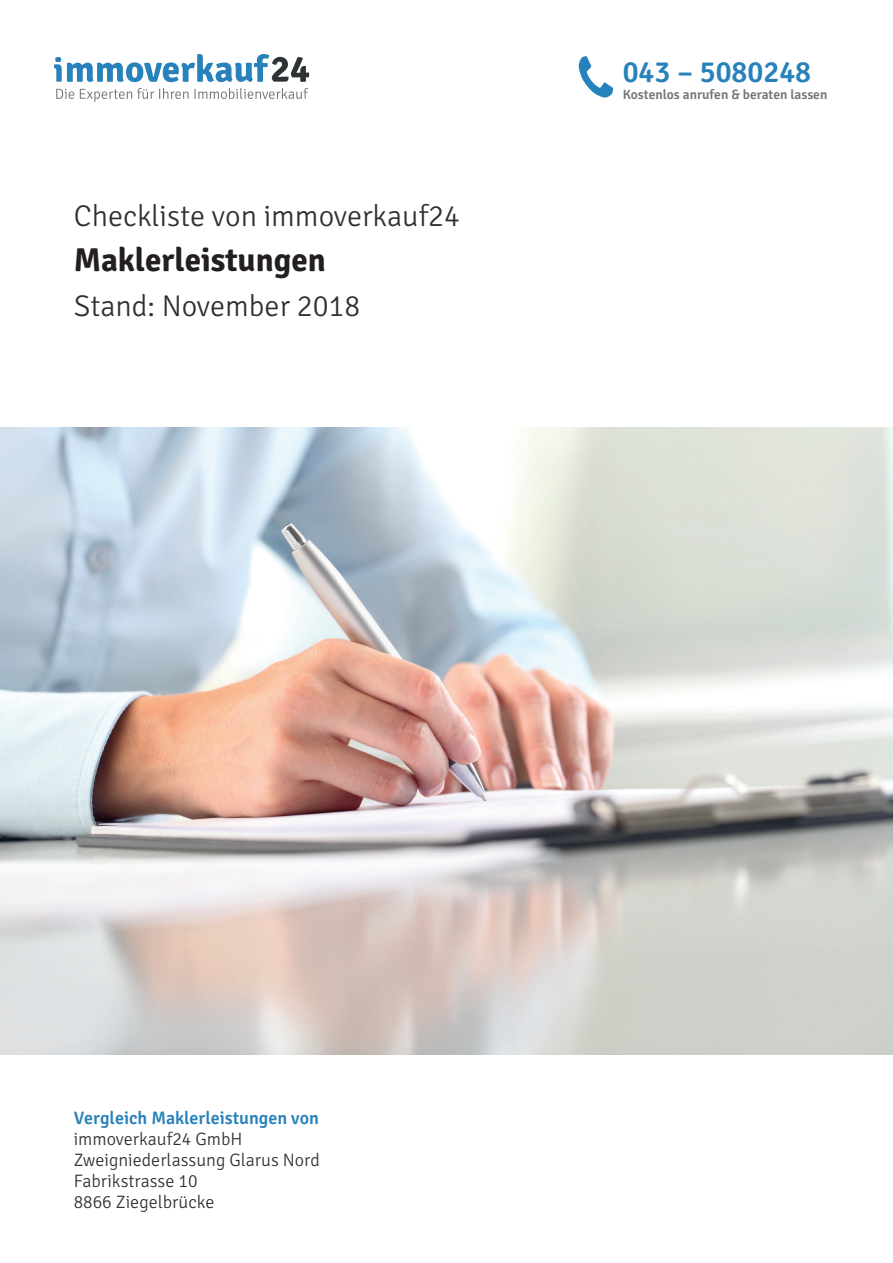
<style>
.page{position:relative;width:893px;height:1263px;background:#fff}
.page>*{position:absolute;margin:0;border:0;box-sizing:border-box;transform-origin:0 0}
.t1{font:700 33px "Signika Negative";color:#231f20}
.t2{font:300 30px "Signika Negative";color:#2d3134}
.t3{font:600 30px "Signika Negative";color:#2781ba}
.t4{font:300 18px/21px "Signika Negative";color:#2d3134}
.t5{font:600 18px "Signika Negative";color:#2781ba}
.t6{font:600 13.5px "Signika Negative";color:#727678}
</style>
<div class="page">
<svg style="left:54px;top:54px;width:255px;height:28px"></svg>
<svg style="left:56px;top:89px;width:18px;height:10px"></svg>
<svg style="left:80px;top:88px;width:228px;height:14px"></svg>
<svg style="left:579px;top:56px;width:34px;height:42px"></svg>
<img style="left:0;top:427px;width:893px;height:628px">
<h2 class="t2" style="left:74px;top:200px;width:388px">Checkliste von immoverkauf24</h2>
<h1 class="t1" style="left:74px;top:240px;width:254px">Maklerleistungen</h1>
<h2 class="t2" style="left:74px;top:290px;width:288px">Stand: November 2018</h2>
<h2 class="t3" style="left:623px;top:55px;width:190px">043 – 5080248</h2>
<p class="t6" style="left:623px;top:86px;width:206px">Kostenlos anrufen &amp; beraten lassen</p>
<p class="t5" style="left:74px;top:1107px;width:247px">Vergleich Maklerleistungen von</p>
<p class="t4" style="left:74px;top:1128px;width:248px">immoverkauf24 GmbH<br>Zweigniederlassung Glarus Nord<br>Fabrikstrasse 10<br>8866 Ziegelbrücke</p>
</div>
